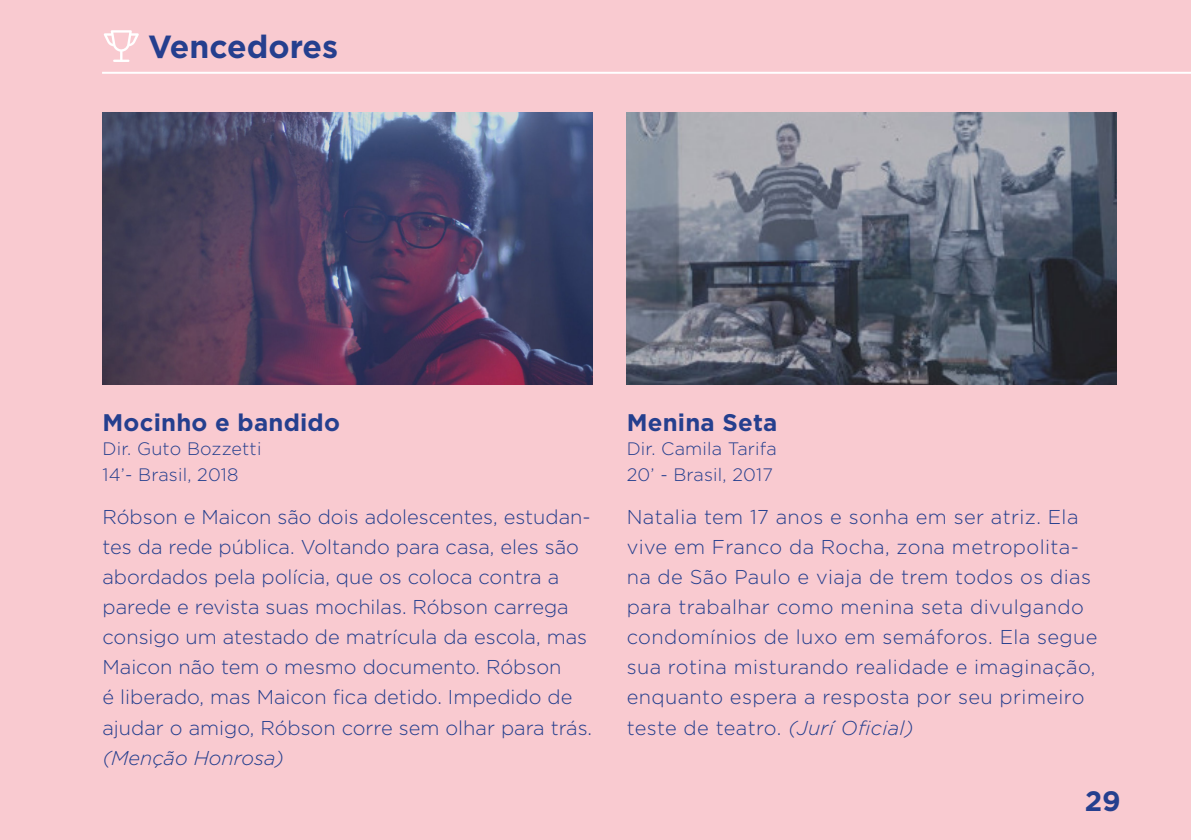
<style>
.page{position:relative;width:1191px;height:840px;background:#fff}
.page>*{position:absolute;margin:0;border:0;box-sizing:border-box;transform-origin:0 0}
.t1{font:700 32px "Gotham";color:#253f8e}
.t2{font:700 28px "Gotham";color:#253f8e}
.t3{font:700 24px "Gotham";letter-spacing:.01em;color:#253f8e}
.t4{font:300 20px/30px "Gotham";color:#253f8e}
.t5{font:300 20px/30px "Gotham";letter-spacing:.02em;color:#253f8e}
.t6{font:300 18px/26px "Gotham";letter-spacing:.01em;color:#253f8e}
.s1{font-style:italic}
</style>
<div class="page">
<div style="left:0;top:0;width:1191px;height:839px;background:#f9cad0"></div>
<hr style="left:102px;top:72px;width:1089px;height:2px;background:#fff">
<img style="left:102px;top:112px;width:490px;height:272px">
<img style="left:626px;top:112px;width:490px;height:272px">
<svg style="left:104px;top:30px;width:35px;height:32px"></svg>
<p class="t1" style="left:148px;top:25px;width:192px">Vencedores</p>
<p class="t3" style="left:102px;top:406px;width:239px">Mocinho e bandido</p>
<p class="t6" style="left:102px;top:435px;width:160px">Dir. Guto Bozzetti<br>14’- Brasil, 2018</p>
<p class="t4" style="left:102px;top:501px;width:491px">Róbson e Maicon são dois adolescentes, estudan&shy;tes da rede pública. Voltando para casa, eles são abordados pela polícia, que os coloca contra a parede e revista suas mochilas. Róbson carrega consigo um atestado de matrícula da escola, mas Maicon não tem o mesmo documento. Róbson<br>é liberado, mas Maicon fica detido. Impedido de ajudar o amigo, Róbson corre sem olhar para trás. <span class="s1">(Menção Honrosa)</span></p>
<p class="t3" style="left:626px;top:406px;width:152px">Menina Seta</p>
<p class="t6" style="left:626px;top:435px;width:151px">Dir. Camila Tarifa<br>20’ - Brasil, 2017</p>
<p class="t5" style="left:626px;top:501px;width:472px">Natalia tem 17 anos e sonha em ser atriz. Ela vive em Franco da Rocha, zona metropolita&shy;na de São Paulo e viaja de trem todos os dias para trabalhar como menina seta divulgando condomínios de luxo em semáforos. Ela segue sua rotina misturando realidade e imaginação, enquanto espera a resposta por seu primeiro teste de teatro. <span class="s1">(Jurí Oficial)</span></p>
<h2 class="t2" style="left:1084px;top:782px;width:37px">29</h2>
</div>
